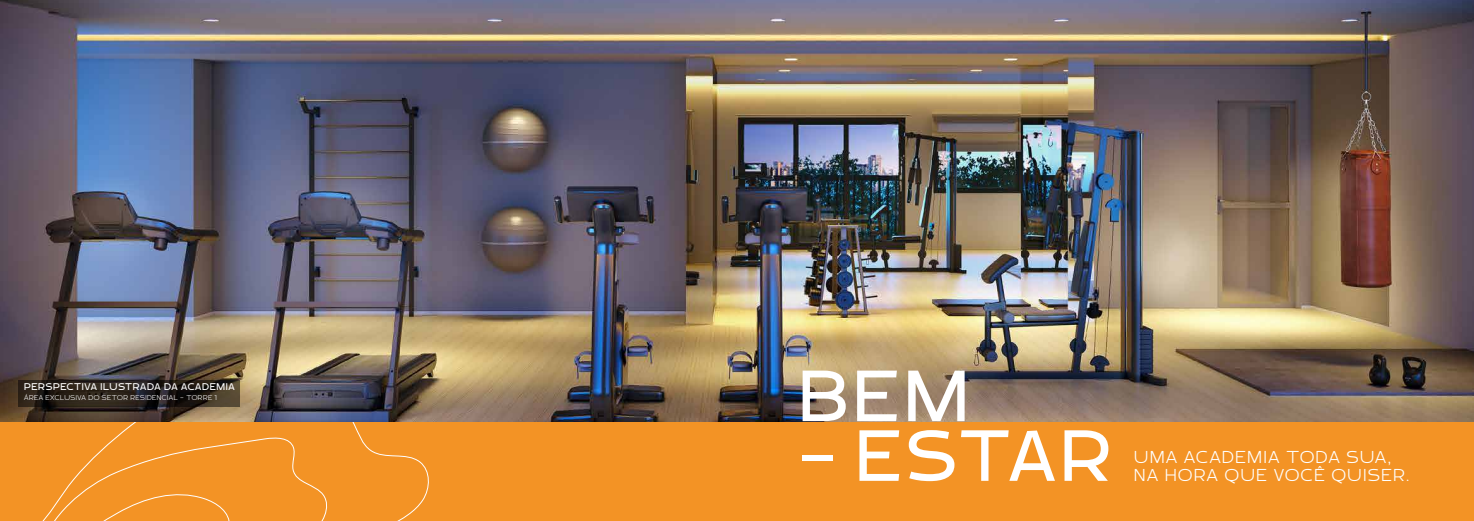
<style>
.page{position:relative;width:1474px;height:521px;background:#fff}
.page>*{position:absolute;margin:0;border:0;box-sizing:border-box;transform-origin:0 0}
.t1{font:73.33px "Brinnan";letter-spacing:.08em;color:#fff}
.t2{font:300 17.5px/17.9px "Brinnan";letter-spacing:.095em;color:#fff}
.t3{font:9.89px "Brinnan";letter-spacing:.07em;color:#fff}
.t4{font:300 7.09px "Brinnan";letter-spacing:.07em;color:#fff}
</style>
<div class="page">
<div style="left:0;top:382px;width:1473px;height:139px;background:#f39325"></div>
<svg style="left:6px;top:421px;width:426px;height:100px"></svg>
<svg style="left:16px;top:436px;width:315px;height:85px"></svg>
<img style="left:0;top:0;width:1473px;height:421px">
<svg style="left:18px;top:380px;width:221px;height:26px;background:#282019"></svg>
<p class="t3" style="left:24px;top:381px;width:212px">PERSPECTIVA ILUSTRADA DA ACADEMIA</p>
<p class="t4" style="left:24px;top:394px;width:194px">ÁREA EXCLUSIVA DO SETOR RESIDENCIAL - TORRE 1</p>
<h1 class="t1" style="left:799px;top:356px;width:171px">BEM</h1>
<h1 class="t1" style="left:798px;top:416px;width:313px">- ESTAR</h1>
<p class="t2" style="left:1134px;top:449px;width:276px">UMA ACADEMIA TODA SUA,<br>NA HORA QUE VOCÊ QUISER.</p>
</div>
